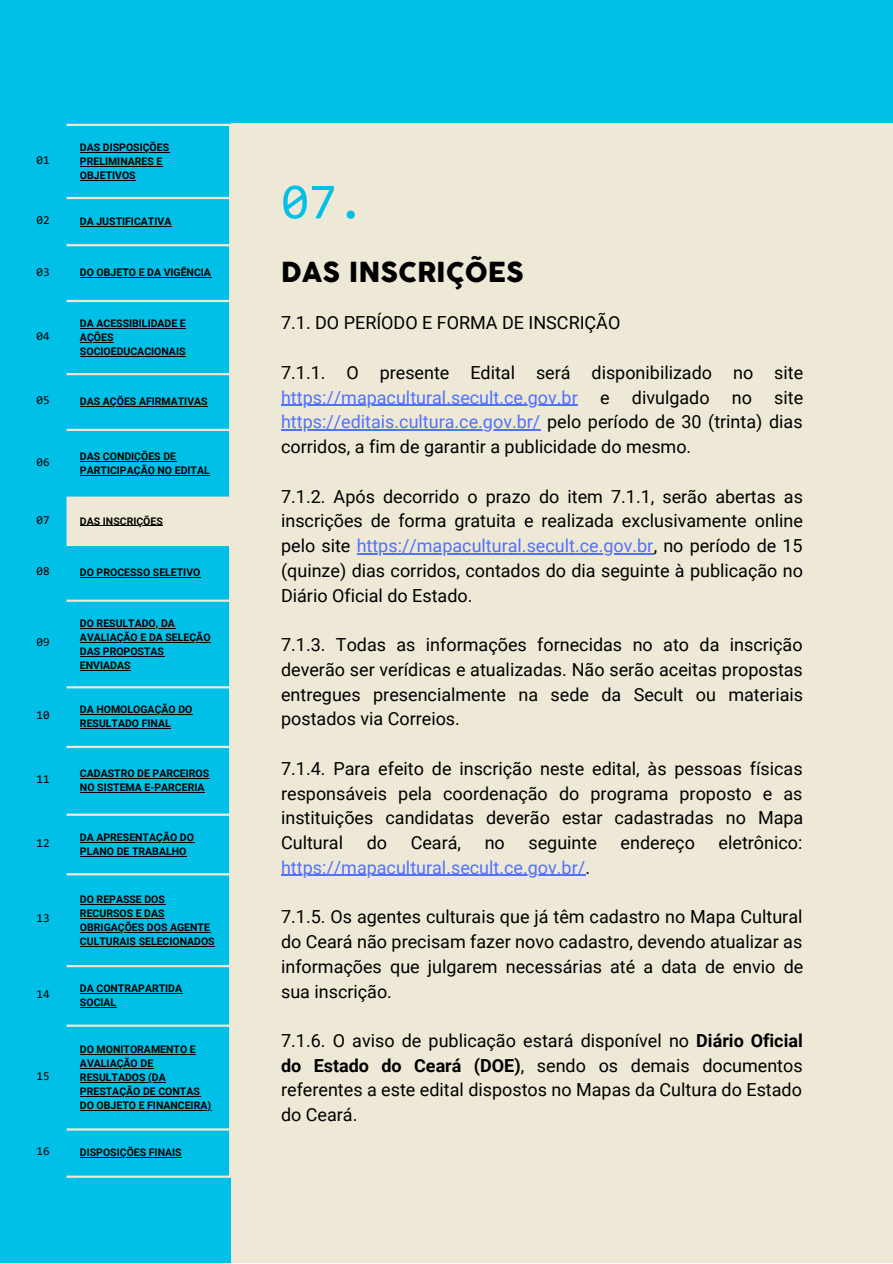
<style>
.page{position:relative;width:893px;height:1264px;background:#fff}
.page>*{position:absolute;margin:0;border:0;box-sizing:border-box;transform-origin:0 0}
.t1{font:50.85px "Consolas";color:#00c0e8}
.t2{font:27px "Cocogoose";color:#000}
.t3{font:18px/24.8px "Roboto";color:#000;text-align:justify}
.t4{font:18px "Roboto";color:#5271ff}
.t5{font:12px "Consolas";color:#000}
.t6{font:700 10.5px/14px "Roboto";color:#000}
.s1{color:#5271ff}
.s2{color:#000}
.s3{font-weight:700}
</style>
<div class="page">
<div style="left:0;top:0;width:892px;height:1262px;background:#00c0e8"></div>
<div style="left:231px;top:124px;width:661px;height:1138px;background:#eee9d6"></div>
<hr style="left:281px;top:405px;width:297px;height:1px;background:#5271ff">
<hr style="left:281px;top:429px;width:259px;height:1px;background:#5271ff">
<hr style="left:356px;top:553px;width:297px;height:1px;background:#5271ff">
<hr style="left:281px;top:874px;width:304px;height:2px;background:#5271ff">
<svg style="left:66px;top:152px;width:163px;height:979px"></svg>
<div style="left:65px;top:497px;width:165px;height:48px;background:#eee9d6"></div>
<hr style="left:80px;top:152px;width:89px;height:1px;background:#000">
<hr style="left:80px;top:166px;width:82px;height:1px;background:#000">
<hr style="left:80px;top:180px;width:56px;height:1px;background:#000">
<hr style="left:80px;top:226px;width:91px;height:1px;background:#000">
<hr style="left:80px;top:277px;width:131px;height:1px;background:#000">
<hr style="left:80px;top:328px;width:106px;height:1px;background:#000">
<hr style="left:80px;top:342px;width:33px;height:1px;background:#000">
<hr style="left:80px;top:356px;width:105px;height:1px;background:#000">
<hr style="left:80px;top:406px;width:128px;height:1px;background:#000">
<hr style="left:80px;top:461px;width:96px;height:1px;background:#000">
<hr style="left:80px;top:475px;width:130px;height:1px;background:#000">
<hr style="left:80px;top:525px;width:83px;height:1px;background:#000">
<hr style="left:80px;top:577px;width:120px;height:1px;background:#000">
<hr style="left:80px;top:627px;width:95px;height:1px;background:#000">
<hr style="left:80px;top:641px;width:131px;height:1px;background:#000">
<hr style="left:80px;top:655px;width:84px;height:1px;background:#000">
<hr style="left:80px;top:669px;width:51px;height:1px;background:#000">
<hr style="left:80px;top:714px;width:112px;height:1px;background:#000">
<hr style="left:80px;top:728px;width:91px;height:1px;background:#000">
<hr style="left:80px;top:778px;width:129px;height:1px;background:#000">
<hr style="left:80px;top:792px;width:124px;height:1px;background:#000">
<hr style="left:80px;top:841px;width:114px;height:1px;background:#000">
<hr style="left:80px;top:855px;width:106px;height:1px;background:#000">
<hr style="left:80px;top:903px;width:85px;height:1px;background:#000">
<hr style="left:80px;top:917px;width:85px;height:1px;background:#000">
<hr style="left:80px;top:931px;width:130px;height:1px;background:#000">
<hr style="left:80px;top:945px;width:135px;height:1px;background:#000">
<hr style="left:80px;top:992px;width:102px;height:1px;background:#000">
<hr style="left:80px;top:1006px;width:36px;height:1px;background:#000">
<hr style="left:80px;top:1054px;width:116px;height:1px;background:#000">
<hr style="left:80px;top:1068px;width:73px;height:1px;background:#000">
<hr style="left:80px;top:1082px;width:86px;height:1px;background:#000">
<hr style="left:80px;top:1096px;width:120px;height:1px;background:#000">
<hr style="left:80px;top:1110px;width:131px;height:1px;background:#000">
<hr style="left:80px;top:1157px;width:102px;height:1px;background:#000">
<hr style="left:64px;top:126px;width:2px;height:1049px;background:#00c0e8">
<hr style="left:229px;top:126px;width:2px;height:1049px;background:#eee9d6">
<hr style="left:66px;top:124px;width:165px;height:2px;background:#eee9d6">
<hr style="left:66px;top:197px;width:165px;height:2px;background:#eee9d6">
<hr style="left:66px;top:244px;width:165px;height:2px;background:#eee9d6">
<hr style="left:66px;top:300px;width:165px;height:2px;background:#eee9d6">
<hr style="left:66px;top:373px;width:165px;height:2px;background:#eee9d6">
<hr style="left:66px;top:429px;width:165px;height:2px;background:#eee9d6">
<hr style="left:66px;top:496px;width:165px;height:3px;background:#eee9d6">
<hr style="left:66px;top:544px;width:165px;height:2px;background:#eee9d6">
<hr style="left:66px;top:599px;width:165px;height:3px;background:#eee9d6">
<hr style="left:66px;top:686px;width:165px;height:2px;background:#eee9d6">
<hr style="left:66px;top:745px;width:165px;height:3px;background:#eee9d6">
<hr style="left:66px;top:813px;width:165px;height:2px;background:#eee9d6">
<hr style="left:66px;top:873px;width:165px;height:2px;background:#eee9d6">
<hr style="left:66px;top:965px;width:165px;height:2px;background:#eee9d6">
<hr style="left:66px;top:1024px;width:165px;height:2px;background:#eee9d6">
<hr style="left:66px;top:1128px;width:165px;height:2px;background:#eee9d6">
<hr style="left:66px;top:1175px;width:165px;height:2px;background:#eee9d6">
<p class="t5" style="left:36px;top:155px;width:15px">01</p>
<p class="t6" style="left:80px;top:140px;width:91px">DAS DISPOSIÇÕES<br>PRELIMINARES E<br>OBJETIVOS</p>
<p class="t5" style="left:36px;top:215px;width:15px">02</p>
<p class="t6" style="left:80px;top:214px;width:93px">DA JUSTIFICATIVA</p>
<p class="t5" style="left:36px;top:267px;width:15px">03</p>
<p class="t6" style="left:80px;top:266px;width:132px">DO OBJETO E DA VIGÊNCIA</p>
<p class="t5" style="left:36px;top:331px;width:15px">04</p>
<p class="t6" style="left:80px;top:316px;width:107px">DA ACESSIBILIDADE E<br>AÇÕES<br>SOCIOEDUCACIONAIS</p>
<p class="t5" style="left:36px;top:395px;width:15px">05</p>
<p class="t6" style="left:80px;top:395px;width:129px">DAS AÇÕES AFIRMATIVAS</p>
<p class="t5" style="left:36px;top:457px;width:15px">06</p>
<p class="t6" style="left:80px;top:449px;width:131px">DAS CONDIÇÕES DE<br>PARTICIPAÇÃO NO EDITAL</p>
<p class="t5" style="left:36px;top:515px;width:15px">07</p>
<p class="t6" style="left:80px;top:514px;width:84px">DAS INSCRIÇÕES</p>
<p class="t5" style="left:36px;top:566px;width:15px">08</p>
<p class="t6" style="left:80px;top:565px;width:122px">DO PROCESSO SELETIVO</p>
<p class="t5" style="left:36px;top:637px;width:15px">09</p>
<p class="t6" style="left:80px;top:616px;width:132px">DO RESULTADO, DA<br>AVALIAÇÃO E DA SELEÇÃO<br>DAS PROPOSTAS<br>ENVIADAS</p>
<p class="t5" style="left:36px;top:710px;width:15px">10</p>
<p class="t6" style="left:80px;top:702px;width:114px">DA HOMOLOGAÇÃO DO<br>RESULTADO FINAL</p>
<p class="t5" style="left:36px;top:774px;width:15px">11</p>
<p class="t6" style="left:80px;top:766px;width:131px">CADASTRO DE PARCEIROS<br>NO SISTEMA E-PARCERIA</p>
<p class="t5" style="left:36px;top:838px;width:15px">12</p>
<p class="t6" style="left:80px;top:830px;width:115px">DA APRESENTAÇÃO DO<br>PLANO DE TRABALHO</p>
<p class="t5" style="left:36px;top:913px;width:15px">13</p>
<p class="t6" style="left:80px;top:892px;width:136px">DO REPASSE DOS<br>RECURSOS E DAS<br>OBRIGAÇÕES DOS AGENTE<br>CULTURAIS SELECIONADOS</p>
<p class="t5" style="left:36px;top:989px;width:15px">14</p>
<p class="t6" style="left:80px;top:981px;width:104px">DA CONTRAPARTIDA<br>SOCIAL</p>
<p class="t5" style="left:36px;top:1070px;width:15px">15</p>
<p class="t6" style="left:80px;top:1042px;width:133px">DO MONITORAMENTO E<br>AVALIAÇÃO DE<br>RESULTADOS (DA<br>PRESTAÇÃO DE CONTAS<br>DO OBJETO E FINANCEIRA)</p>
<p class="t5" style="left:36px;top:1146px;width:15px">16</p>
<p class="t6" style="left:80px;top:1145px;width:103px">DISPOSIÇÕES FINAIS</p>
<p class="t1" style="left:281px;top:181px;width:85px">07.</p>
<p class="t2" style="left:281px;top:255px;width:244px">DAS INSCRIÇÕES</p>
<p class="t3" style="left:281px;top:311px;width:341px">7.1. DO PERÍODO E FORMA DE INSCRIÇÃO</p>
<p class="t3" style="left:281px;top:360px;width:523px">7.1.1. O presente Edital será disponibilizado no site <span class="s1">https://mapacultural.secult.ce.gov.br</span> e divulgado no site <span class="s1">https://editais.cultura.ce.gov.br/</span> pelo período de 30 (trinta) dias corridos, a fim de garantir a publicidade do mesmo.</p>
<p class="t3" style="left:281px;top:484px;width:523px">7.1.2. Após decorrido o prazo do item 7.1.1, serão abertas as inscrições de forma gratuita e realizada exclusivamente online pelo site <span class="s1">https://mapacultural.secult.ce.gov.br</span>, no período de 15 (quinze) dias corridos, contados do dia seguinte à publicação no Diário Oficial do Estado.</p>
<p class="t3" style="left:281px;top:632px;width:523px">7.1.3. Todas as informações fornecidas no ato da inscrição deverão ser verídicas e atualizadas. Não serão aceitas propostas entregues presencialmente na sede da Secult ou materiais postados via Correios.</p>
<p class="t3" style="left:281px;top:756px;width:524px">7.1.4. Para efeito de inscrição neste edital, às pessoas físicas responsáveis pela coordenação do programa proposto e as instituições candidatas deverão estar cadastradas no Mapa Cultural</p>
<p class="t3" style="left:366px;top:830px;width:22px">do</p>
<p class="t3" style="left:410px;top:830px;width:52px">Ceará,</p>
<p class="t3" style="left:484px;top:830px;width:22px">no</p>
<p class="t3" style="left:528px;top:830px;width:70px">seguinte</p>
<p class="t3" style="left:620px;top:830px;width:76px">endereço</p>
<p class="t3" style="left:718px;top:830px;width:85px">eletrônico:</p>
<p class="t4" style="left:281px;top:857px;width:310px">https://mapacultural.secult.ce.gov.br/<span class="s2">.</span></p>
<p class="t3" style="left:281px;top:904px;width:523px">7.1.5. Os agentes culturais que já têm cadastro no Mapa Cultural do Ceará não precisam fazer novo cadastro, devendo atualizar as informações que julgarem necessárias até a data de envio de sua inscrição.</p>
<p class="t3" style="left:281px;top:1028px;width:523px">7.1.6. O aviso de publicação estará disponível no <span class="s3">Diário Oficial do Estado do Ceará (DOE)</span>, sendo os demais documentos referentes a este edital dispostos no Mapas da Cultura do Estado do Ceará.</p>
</div>
